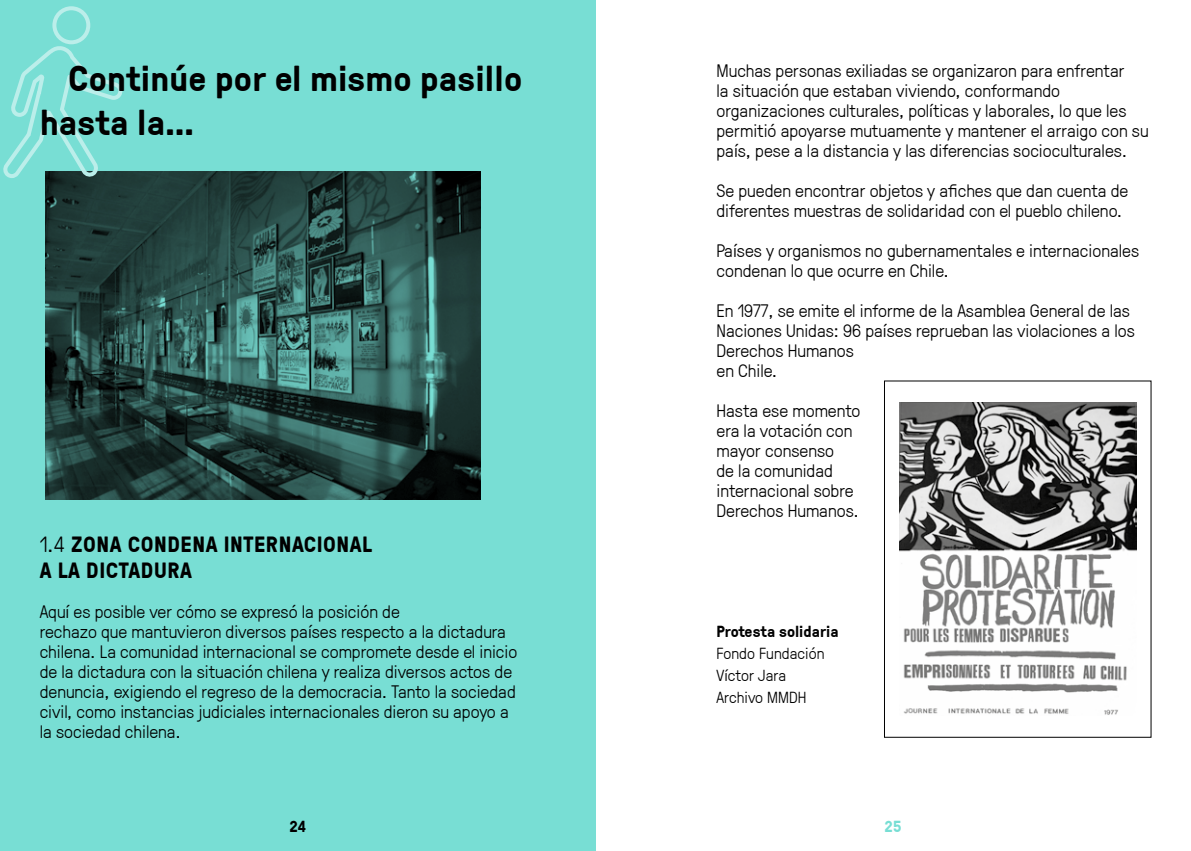
<style>
.page{position:relative;width:1191px;height:851px;background:#fff}
.page>*{position:absolute;margin:0;border:0;box-sizing:border-box;transform-origin:0 0}
.t1{font:700 36px/44px "GT Pressura";letter-spacing:.005em;color:#000}
.t2{font:700 22px/26.4px "GT Pressura";letter-spacing:.025em;color:#000}
.t3{font:300 18px/20px "GT Pressura";color:#000}
.t4{font:300 16px/22px "GT Pressura";letter-spacing:.005em;color:#000}
.t5{font:700 16px "GT Pressura";letter-spacing:.005em;color:#000}
.t6{font:700 16px "GT Pressura";color:#78ded4}
.s1{font-weight:300}
</style>
<div class="page">
<div style="left:0;top:0;width:595px;height:850px;background:#78ded4"></div>
<img style="left:45px;top:171px;width:435px;height:328px">
<svg style="left:5px;top:6px;width:116px;height:174px"></svg>
<img style="left:899px;top:402px;width:237px;height:313px">
<h1 class="t1" style="left:40px;top:55px;width:484px;text-indent:28px">Continúe por el mismo pasillo hasta la…</h1>
<p class="t2" style="left:40px;top:529px;width:334px"><span class="s1">1.4</span> ZONA CONDENA INTERNACIONAL<br>A LA DICTADURA</p>
<p class="t3" style="left:40px;top:600px;width:479px">Aquí es posible ver cómo se expresó la posición de<br>rechazo que mantuvieron diversos países respecto a la dictadura chilena. La comunidad internacional se compromete desde el inicio de la dictadura con la situación chilena y realiza diversos actos de denuncia, exigiendo el regreso de la democracia. Tanto la sociedad civil, como instancias judiciales internacionales dieron su apoyo a la sociedad chilena.</p>
<p class="t3" style="left:716px;top:59px;width:433px">Muchas personas exiliadas se organizaron para enfrentar<br>la situación que estaban viviendo, conformando organizaciones culturales, políticas y laborales, lo que les permitió apoyarse mutuamente y mantener el arraigo con su país, pese a la distancia y las diferencias socioculturales.</p>
<p class="t3" style="left:716px;top:179px;width:413px">Se pueden encontrar objetos y afiches que dan cuenta de diferentes muestras de solidaridad con el pueblo chileno.</p>
<p class="t3" style="left:716px;top:239px;width:424px">Países y organismos no gubernamentales e internacionales condenan lo que ocurre en Chile.</p>
<p class="t3" style="left:716px;top:299px;width:420px">En 1977, se emite el informe de la Asamblea General de las Naciones Unidas: 96 países reprueban las violaciones a los Derechos Humanos<br>en Chile.</p>
<p class="t3" style="left:716px;top:399px;width:145px">Hasta ese momento era la votación con mayor consenso<br>de la comunidad internacional sobre<br>Derechos Humanos.</p>
<p class="t5" style="left:716px;top:619px;width:124px">Protesta solidaria</p>
<p class="t4" style="left:716px;top:641px;width:110px">Fondo Fundación<br>Víctor Jara<br>Archivo MMDH</p>
<p class="t5" style="left:289px;top:814px;width:18px">24</p>
<p class="t6" style="left:884px;top:814px;width:19px">25</p>
</div>
